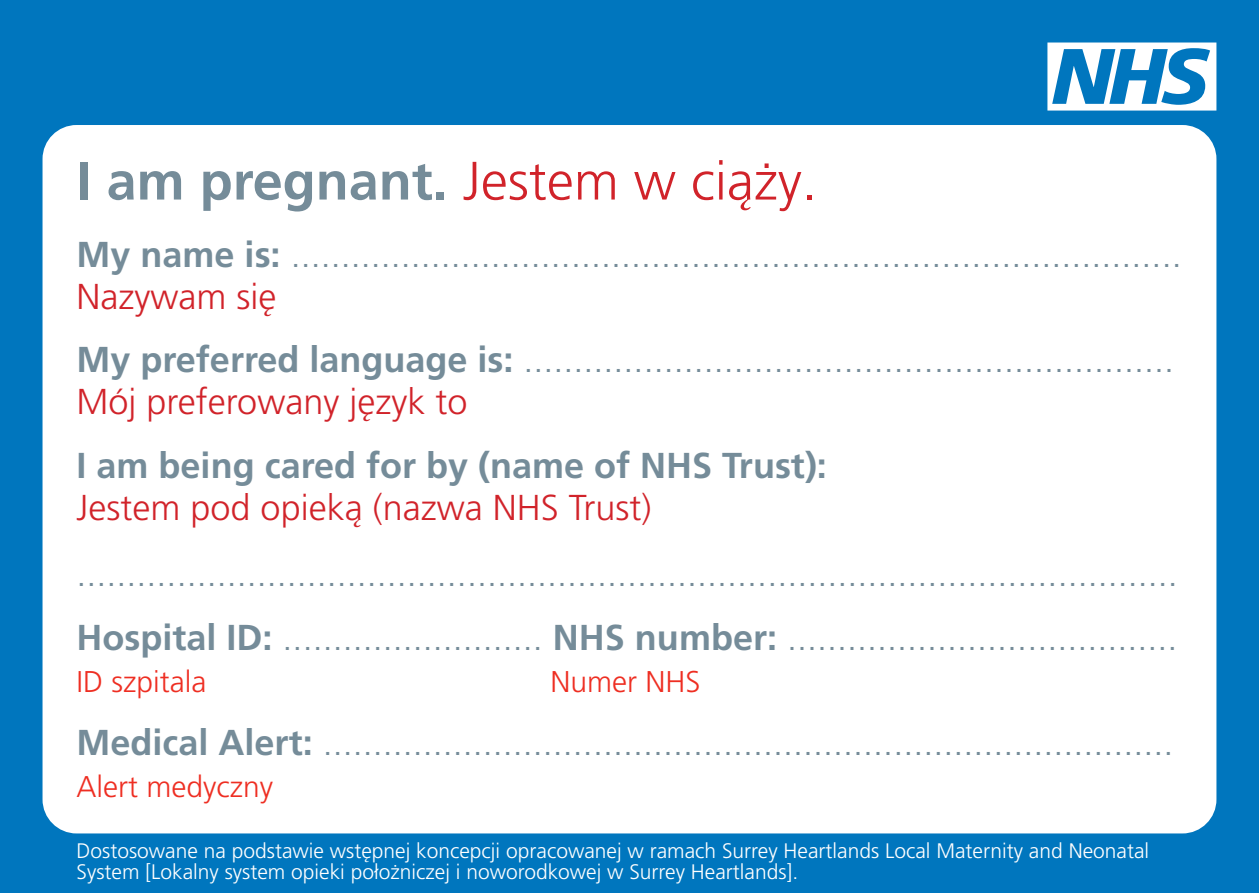
<style>
.page{position:relative;width:1259px;height:893px;background:#0076be}
.page>*{position:absolute;margin:0;border:0;box-sizing:border-box;transform-origin:0 0}
.t1{font:300 54px "Frutiger LT Pro";color:#d1232a}
.t2{font:300 36px/42px "Frutiger LT Pro";color:#758c99}
.t3{font:700 36px/42px "Frutiger LT Pro";color:#758c99}
.t4{font:300 30px "Frutiger LT Pro";color:#ee2e22}
.t5{font:300 21px/21px "Frutiger LT Pro";color:#fff}
.s1{font-weight:700;color:#758c99}
.s2{font-weight:700}
.s3{color:#d1232a}
.s4{font-weight:300;color:#d1232a}
</style>
<div class="page">
<div style="left:43px;top:125px;width:1173px;height:708px;background:#fff;border-radius:34px"></div>
<svg style="left:1047px;top:43px;width:169px;height:68px"></svg>
<p class="t1" style="left:77px;top:149px;width:742px"><span class="s1">I am pregnant.</span> Jestem w ciąży.</p>
<p class="t2" style="left:77px;top:234px;width:1106px"><span class="s2">My name is:</span> .........................................................................................<br><span class="s3">Nazywam się</span></p>
<p class="t2" style="left:77px;top:339px;width:1099px"><span class="s2">My preferred language is:</span> .................................................................<br><span class="s3">Mój preferowany język to</span></p>
<p class="t3" style="left:77px;top:444px;width:752px">I am being cared for by (name of NHS Trust):<br><span class="s4">Jestem pod opieką (nazwa NHS Trust)</span></p>
<p class="t2" style="left:77px;top:553px;width:1102px">..............................................................................................................</p>
<p class="t2" style="left:77px;top:616px;width:1102px"><span class="s2">Hospital ID:</span> .......................... <span class="s2">NHS number:</span> .......................................</p>
<p class="t4" style="left:77px;top:664px;width:131px">ID szpitala</p>
<p class="t4" style="left:550px;top:664px;width:152px">Numer NHS</p>
<p class="t2" style="left:77px;top:722px;width:1098px"><span class="s2">Medical Alert:</span> .....................................................................................</p>
<p class="t4" style="left:77px;top:769px;width:198px">Alert medyczny</p>
<p class="t5" style="left:77px;top:840px;width:1074px">Dostosowane na podstawie wstępnej koncepcji opracowanej w ramach Surrey Heartlands Local Maternity and Neonatal<br>System [Lokalny system opieki położniczej i noworodkowej w Surrey Heartlands].</p>
</div>
